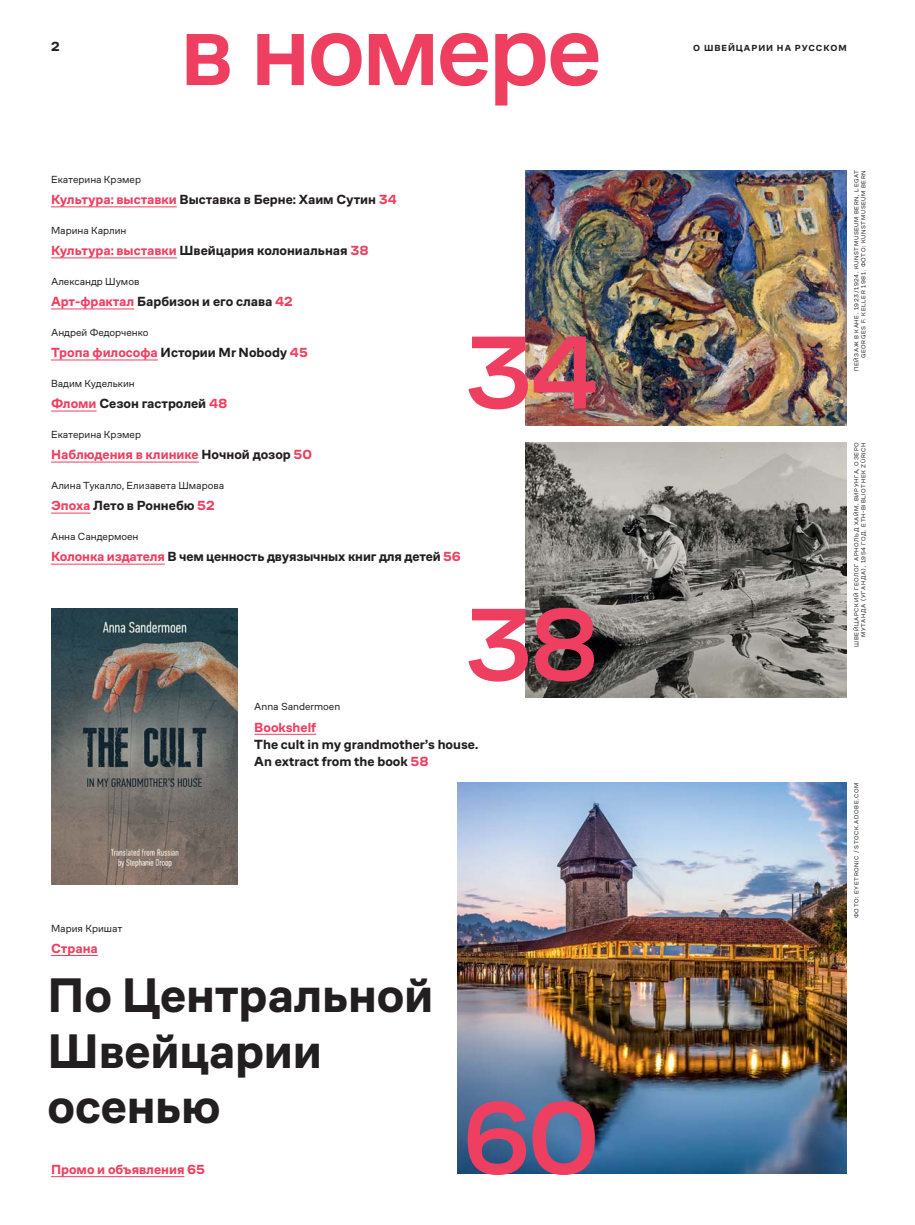
<style>
.page{position:relative;width:915px;height:1225px;background:#fff}
.page>*{position:absolute;margin:0;border:0;box-sizing:border-box;transform-origin:0 0}
.t1{font:500 105.45px "Co Fo Sans";letter-spacing:-.035em;color:#ef3f60}
.t2{font:700 49.5px/55.3px "Co Fo Sans";letter-spacing:-.005em;color:#231f20}
.t3{font:700 13.5px/17px "Co Fo Sans";color:#231f20}
.t4{font:700 13.5px "Co Fo Sans";color:#ef3f60}
.t5{font:10.5px "Co Fo Sans";color:#231f20}
.t6{font:700 9px "Co Fo Sans";letter-spacing:.11em;color:#231f20}
.t7{font:6px/7.2px "Co Fo Sans";letter-spacing:.1em;color:#231f20;text-align:right}
.s1{color:#ef3f60}
.s2{color:#231f20}
</style>
<div class="page">
<hr style="left:51px;top:1176px;width:133px;height:1px;background:#ef3f60">
<hr style="left:51px;top:955px;width:47px;height:1px;background:#ef3f60">
<img style="left:457px;top:782px;width:389px;height:392px">
<img style="left:525px;top:170px;width:321px;height:255px">
<img style="left:525px;top:442px;width:321px;height:255px">
<img style="left:51px;top:608px;width:186px;height:276px">
<hr style="left:51px;top:411px;width:46px;height:1px;background:#ef3f60">
<hr style="left:51px;top:360px;width:107px;height:1px;background:#ef3f60">
<hr style="left:51px;top:309px;width:83px;height:1px;background:#ef3f60">
<hr style="left:51px;top:513px;width:39px;height:1px;background:#ef3f60">
<hr style="left:51px;top:207px;width:126px;height:1px;background:#ef3f60">
<hr style="left:254px;top:734px;width:62px;height:1px;background:#ef3f60">
<hr style="left:51px;top:258px;width:126px;height:1px;background:#ef3f60">
<hr style="left:51px;top:462px;width:148px;height:1px;background:#ef3f60">
<hr style="left:51px;top:564px;width:114px;height:1px;background:#ef3f60">
<h1 class="t1" style="left:179px;top:13px;width:424px">в номере</h1>
<p class="t3" style="left:51px;top:39px;width:10px">2</p>
<p class="t6" style="left:693px;top:45px;width:155px">О ШВЕЙЦАРИИ НА РУССКОМ</p>
<p class="t5" style="left:51px;top:176px;width:91px">Екатерина Крэмер</p>
<p class="t3" style="left:51px;top:192px;width:347px"><span class="s1">Культура: выставки</span> Выставка в Берне: Хаим Сутин <span class="s1">34</span></p>
<p class="t5" style="left:51px;top:227px;width:77px">Марина Карлин</p>
<p class="t3" style="left:51px;top:243px;width:319px"><span class="s1">Культура: выставки</span> Швейцария колониальная <span class="s1">38</span></p>
<p class="t5" style="left:51px;top:278px;width:90px">Александр Шумов</p>
<p class="t3" style="left:51px;top:294px;width:243px"><span class="s1">Арт-фрактал</span> Барбизон и его слава <span class="s1">42</span></p>
<p class="t5" style="left:51px;top:329px;width:99px">Андрей Федорченко</p>
<p class="t4" style="left:51px;top:348px;width:258px">Тропа философа <span class="s2">Истории Mr Nobody</span> 45</p>
<p class="t5" style="left:51px;top:380px;width:85px">Вадим Куделькин</p>
<p class="t3" style="left:51px;top:397px;width:178px"><span class="s1">Фломи</span> Сезон гастролей <span class="s1">48</span></p>
<p class="t5" style="left:51px;top:431px;width:91px">Екатерина Крэмер</p>
<p class="t4" style="left:51px;top:450px;width:262px">Наблюдения в клинике <span class="s2">Ночной дозор</span> 50</p>
<p class="t5" style="left:51px;top:482px;width:175px">Алина Тукалло, Елизавета Шмарова</p>
<p class="t3" style="left:51px;top:499px;width:165px"><span class="s1">Эпоха</span> Лето в Роннебю <span class="s1">52</span></p>
<h1 class="t1" style="left:464px;top:337px;width:137px">34</h1>
<p class="t5" style="left:51px;top:533px;width:89px">Анна Сандермоен</p>
<p class="t3" style="left:51px;top:550px;width:411px"><span class="s1">Колонка издателя</span> В чем ценность двуязычных книг для детей <span class="s1">56</span></p>
<h1 class="t1" style="left:464px;top:609px;width:138px">38</h1>
<p class="t5" style="left:51px;top:924px;width:73px">Мария Кришат</p>
<p class="t4" style="left:51px;top:943px;width:48px">Страна</p>
<p class="t5" style="left:254px;top:703px;width:87px">Anna Sandermoen</p>
<p class="t4" style="left:254px;top:722px;width:63px">Bookshelf</p>
<p class="t3" style="left:254px;top:737px;width:225px">The cult in my grandmother’s house.<br>An extract from the book <span class="s1">58</span></p>
<h2 class="t2" style="left:48px;top:973px;width:387px">По Центральной<br>Швейцарии осенью</h2>
<p class="t4" style="left:51px;top:1164px;width:155px">Промо и объявления 65</p>
<h1 class="t1" style="left:462px;top:1102px;width:140px">60</h1>
<p class="t7" style="left:853px;top:371px;width:203px;rotate:-90deg">ПЕЙЗАЖ В КАНЕ. 1923/1924. KUNSTMUSEUM BERN, LEGAT<br>GEORGES F. KELLER 1981. ФОТО: KUNSTMUSEUM BERN</p>
<p class="t7" style="left:853px;top:647px;width:206px;rotate:-90deg">ШВЕЙЦАРСКИЙ ГЕОЛОГ АРНОЛЬД ХАЙМ. ВИРУНГА, ОЗЕРО<br>МУТАНДА (УГАНДА), 1954 ГОД. ETH-BIBLIOTHEK ZÜRICH</p>
<p class="t7" style="left:853px;top:918px;width:137px;rotate:-90deg">ФОТО: EYETRONIC / STOCK.ADOBE.COM</p>
</div>
